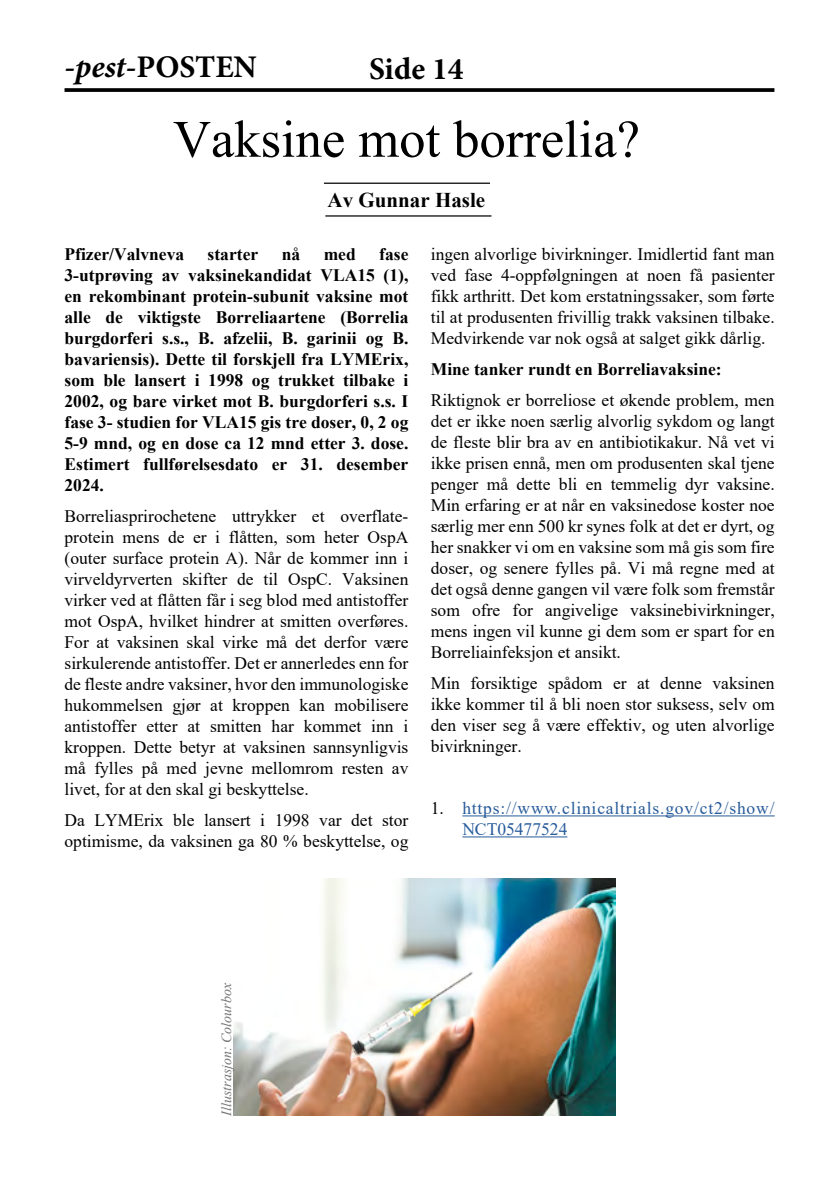
<style>
.page{position:relative;width:839px;height:1181px;background:#fff}
.page>*{position:absolute;margin:0;border:0;box-sizing:border-box;transform-origin:0 0}
.t1{font:52.5px "Times New Roman";color:#000}
.t2{font:700 31.5px "Minion Pro";color:#000}
.t3{font:700 21px "Times New Roman";color:#000}
.t4{font:17.5px/21px "Times New Roman";color:#000;text-align:justify}
.t5{font:700 17.5px/21px "Times New Roman";color:#000;text-align:justify}
.t6{font:17.5px/21px "Times New Roman";letter-spacing:.045em;color:#275b9b}
.t7{font:italic 14px "Times New Roman";color:#757474}
.s1{font-style:italic}
.s2{color:#000}
</style>
<div class="page">
<svg style="left:64px;top:88px;width:710px;height:4px;background:#111"></svg>
<hr style="left:462px;top:815px;width:312px;height:1px;background:#275b9b">
<hr style="left:462px;top:836px;width:105px;height:1px;background:#275b9b">
<hr style="left:324px;top:183px;width:166px;height:1px;background:#000">
<hr style="left:325px;top:215px;width:166px;height:2px;background:#000">
<img style="left:233px;top:878px;width:382px;height:237px">
<h2 class="t2" style="left:64px;top:45px;width:194px"><span class="s1">-pest</span>-POSTEN</h2>
<h2 class="t2" style="left:369px;top:47px;width:96px">Side 14</h2>
<h1 class="t1" style="left:173px;top:102px;width:468px">Vaksine mot borrelia?</h1>
<p class="t3" style="left:327px;top:185px;width:159px">Av Gunnar Hasle</p>
<p class="t5" style="left:64px;top:243px;width:121px">Pfizer/Valvneva</p>
<p class="t5" style="left:207px;top:243px;width:52px">starter</p>
<p class="t5" style="left:281px;top:243px;width:20px">nå</p>
<p class="t5" style="left:323px;top:243px;width:34px">med</p>
<p class="t5" style="left:64px;top:243px;width:345px;text-indent:314px">fase 3-utprøving av vaksinekandidat VLA15 (1), en rekombinant protein-subunit vaksine mot alle de viktigste Borreliaartene (Borrelia burgdorferi s.s., B. afzelii, B. garinii og B. bavariensis). Dette til forskjell fra LYMErix, som ble lansert i 1998 og trukket tilbake i 2002, og bare virket mot B. burgdorferi s.s. I fase 3- studien for VLA15 gis tre doser, 0, 2 og 5-9 mnd, og en dose ca 12 mnd etter 3. dose.<br>Estimert fullførelsesdato er 31. desember 2024.</p>
<p class="t4" style="left:64px;top:505px;width:345px">Borreliasprirochetene uttrykker et overflate&shy;protein mens de er i flåtten, som heter OspA (outer surface protein A). Når de kommer inn i virveldyrverten skifter de til OspC. Vaksinen virker ved at flåtten får i seg blod med antistoffer mot OspA, hvilket hindrer at smitten overføres.<br>For at vaksinen skal virke må det derfor være sirkulerende antistoffer. Det er annerledes enn for de fleste andre vaksiner, hvor den immunologiske hukommelsen gjør at kroppen kan mobilisere antistoffer etter at smitten har kommet inn i kroppen. Dette betyr at vaksinen sannsynligvis må fylles på med jevne mellomrom resten av livet, for at den skal gi beskyttelse.</p>
<p class="t4" style="left:64px;top:809px;width:345px">Da LYMErix ble lansert i 1998 var det stor optimisme, da vaksinen ga 80 % beskyttelse, og</p>
<p class="t4" style="left:430px;top:243px;width:345px">ingen alvorlige bivirkninger. Imidlertid fant man ved fase 4-oppfølgningen at noen få pasienter fikk arthritt. Det kom erstatningssaker, som førte til at produsenten frivillig trakk vaksinen tilbake.<br>Medvirkende var nok også at salget gikk dårlig.</p>
<p class="t5" style="left:430px;top:358px;width:292px">Mine tanker rundt en Borreliavaksine:</p>
<p class="t4" style="left:430px;top:389px;width:345px">Riktignok er borreliose et økende problem, men det er ikke noen særlig alvorlig sykdom og langt de fleste blir bra av en antibiotikakur. Nå vet vi ikke prisen ennå, men om produsenten skal tjene penger må dette bli en temmelig dyr vaksine.<br>Min erfaring er at når en vaksinedose koster noe særlig mer enn 500 kr synes folk at det er dyrt, og her snakker vi om en vaksine som må gis som fire doser, og senere fylles på. Vi må regne med at det også denne gangen vil være folk som fremstår som ofre for angivelige vaksinebivirkninger, mens ingen vil kunne gi dem som er spart for en Borreliainfeksjon et ansikt.</p>
<p class="t4" style="left:430px;top:672px;width:345px">Min forsiktige spådom er at denne vaksinen ikke kommer til å bli noen stor suksess, selv om den viser seg å være effektiv, og uten alvorlige bivirkninger.</p>
<p class="t6" style="left:462px;top:797px;width:313px;text-indent:-32px"><span class="s2">1.</span> https://www.clinicaltrials.gov/ct2/show/<br>NCT05477524</p>
<p class="t7" style="left:217px;top:1115px;width:135px;rotate:-90deg">Illustrasjon: Colourbox</p>
</div>
